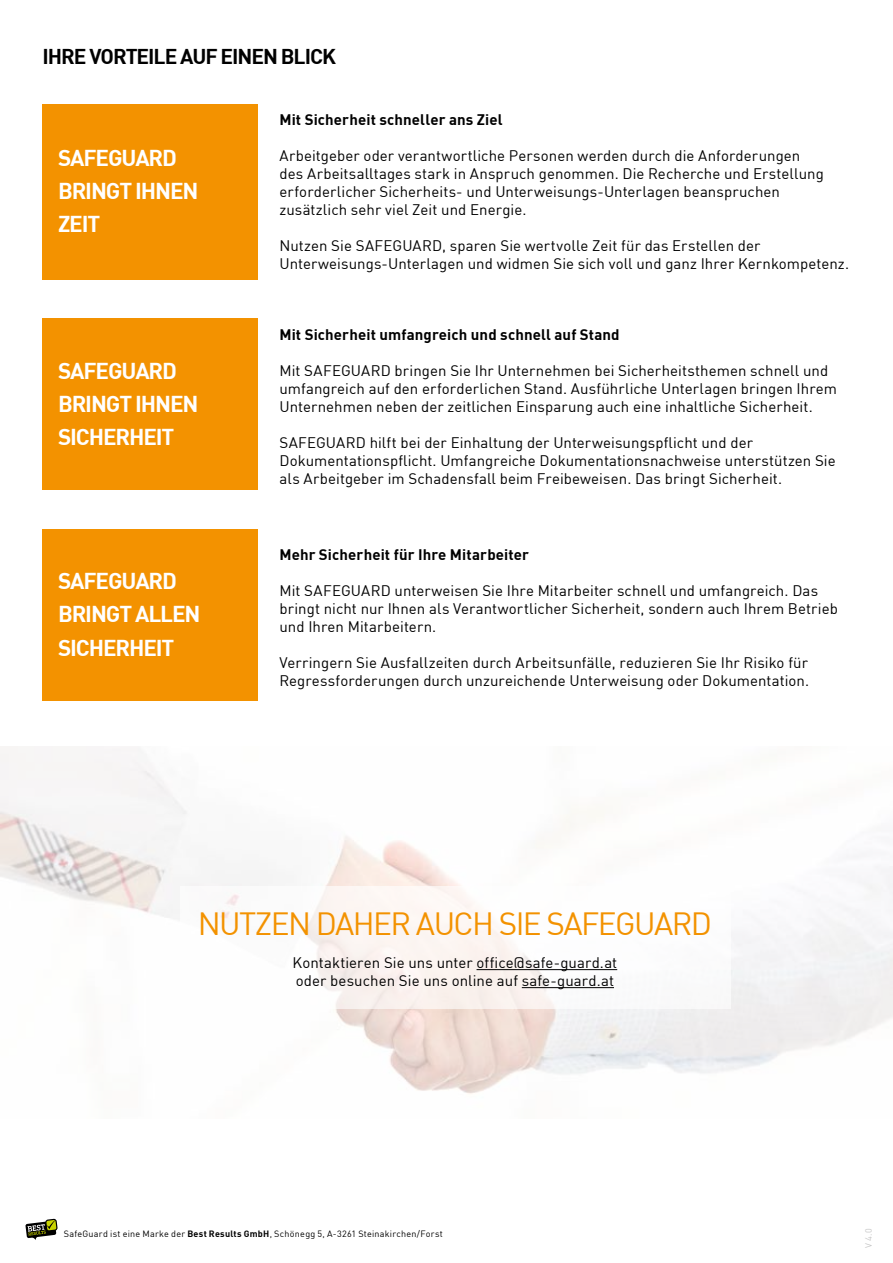
<style>
.page{position:relative;width:893px;height:1263px;background:#fff}
.page>*{position:absolute;margin:0;border:0;box-sizing:border-box;transform-origin:0 0}
.t1{font:31.5px "DIN";letter-spacing:-.05em;color:#f39200}
.t2{font:22.5px/33px "DIN Bold";letter-spacing:-.05em;color:#fff}
.t3{font:21px "DIN Bold";letter-spacing:-.05em;color:#000}
.t4{font:15px/18px "DIN";letter-spacing:.005em;color:#000}
.t5{font:15px "DIN Bold";letter-spacing:.01em;color:#000}
.t6{font:9px "DIN";letter-spacing:.025em;color:#000}
.t7{font:9px "DIN";color:#c6c6c6}
.s1{font-family:"DIN Bold"}
</style>
<div class="page">
<svg style="left:26px;top:1219px;width:32px;height:21px"></svg>
<div style="left:43px;top:104px;width:215px;height:176px;background:#f39200"></div>
<div style="left:43px;top:319px;width:215px;height:171px;background:#f39200"></div>
<div style="left:43px;top:529px;width:215px;height:172px;background:#f39200"></div>
<img style="left:0;top:747px;width:893px;height:347px">
<div style="left:180px;top:886px;width:550px;height:123px;background:#fff"></div>
<hr style="left:477px;top:969px;width:140px;height:1px;background:#000">
<hr style="left:522px;top:987px;width:92px;height:1px;background:#000">
<h3 class="t3" style="left:43px;top:43px;width:295px">IHRE VORTEILE AUF EINEN BLICK</h3>
<h2 class="t2" style="left:58px;top:141px;width:142px">SAFEGUARD<br>BRINGT IHNEN<br>ZEIT</h2>
<h2 class="t2" style="left:58px;top:353px;width:142px">SAFEGUARD<br>BRINGT IHNEN<br>SICHERHEIT</h2>
<h2 class="t2" style="left:58px;top:564px;width:144px">SAFEGUARD<br>BRINGT ALLEN<br>SICHERHEIT</h2>
<p class="t5" style="left:279px;top:110px;width:225px">Mit Sicherheit schneller ans Ziel</p>
<p class="t4" style="left:279px;top:146px;width:546px">Arbeitgeber oder verantwortliche Personen werden durch die Anforderungen des Arbeitsalltages stark in Anspruch genommen. Die Recherche und Erstellung erforderlicher Sicherheits- und Unterweisungs-Unterlagen beanspruchen zusätzlich sehr viel Zeit und Energie.</p>
<p class="t4" style="left:279px;top:236px;width:571px">Nutzen Sie SAFEGUARD, sparen Sie wertvolle Zeit für das Erstellen der<br>Unterweisungs-Unterlagen und widmen Sie sich voll und ganz Ihrer Kernkompetenz.</p>
<p class="t5" style="left:279px;top:325px;width:342px">Mit Sicherheit umfangreich und schnell auf Stand</p>
<p class="t4" style="left:279px;top:361px;width:559px">Mit SAFEGUARD bringen Sie Ihr Unternehmen bei Sicherheitsthemen schnell und umfangreich auf den erforderlichen Stand. Ausführliche Unterlagen bringen Ihrem<br>Unternehmen neben der zeitlichen Einsparung auch eine inhaltliche Sicherheit.</p>
<p class="t4" style="left:279px;top:433px;width:558px">SAFEGUARD hilft bei der Einhaltung der Unterweisungspflicht und der<br>Dokumentationspflicht. Umfangreiche Dokumentationsnachweise unterstützen Sie als Arbeitgeber im Schadensfall beim Freibeweisen. Das bringt Sicherheit.</p>
<p class="t5" style="left:279px;top:544px;width:251px">Mehr Sicherheit für Ihre Mitarbeiter</p>
<p class="t4" style="left:279px;top:581px;width:560px">Mit SAFEGUARD unterweisen Sie Ihre Mitarbeiter schnell und umfangreich. Das bringt nicht nur Ihnen als Verantwortlicher Sicherheit, sondern auch Ihrem Betrieb und Ihren Mitarbeitern.</p>
<p class="t4" style="left:279px;top:653px;width:531px">Verringern Sie Ausfallzeiten durch Arbeitsunfälle, reduzieren Sie Ihr Risiko für<br>Regressforderungen durch unzureichende Unterweisung oder Dokumentation.</p>
<h1 class="t1" style="left:198px;top:904px;width:516px">NUTZEN DAHER AUCH SIE SAFEGUARD</h1>
<p class="t4" style="left:293px;top:953px;width:326px">Kontaktieren Sie uns unter office@safe-guard.at oder besuchen Sie uns online auf safe-guard.at</p>
<p class="t6" style="left:64px;top:1228px;width:381px">SafeGuard ist eine Marke der <span class="s1">Best Results GmbH</span>, Schönegg 5, A-3261 Steinakirchen/Forst</p>
<p class="t7" style="left:863px;top:1248px;width:21px;rotate:-90deg">V 4.0</p>
</div>
